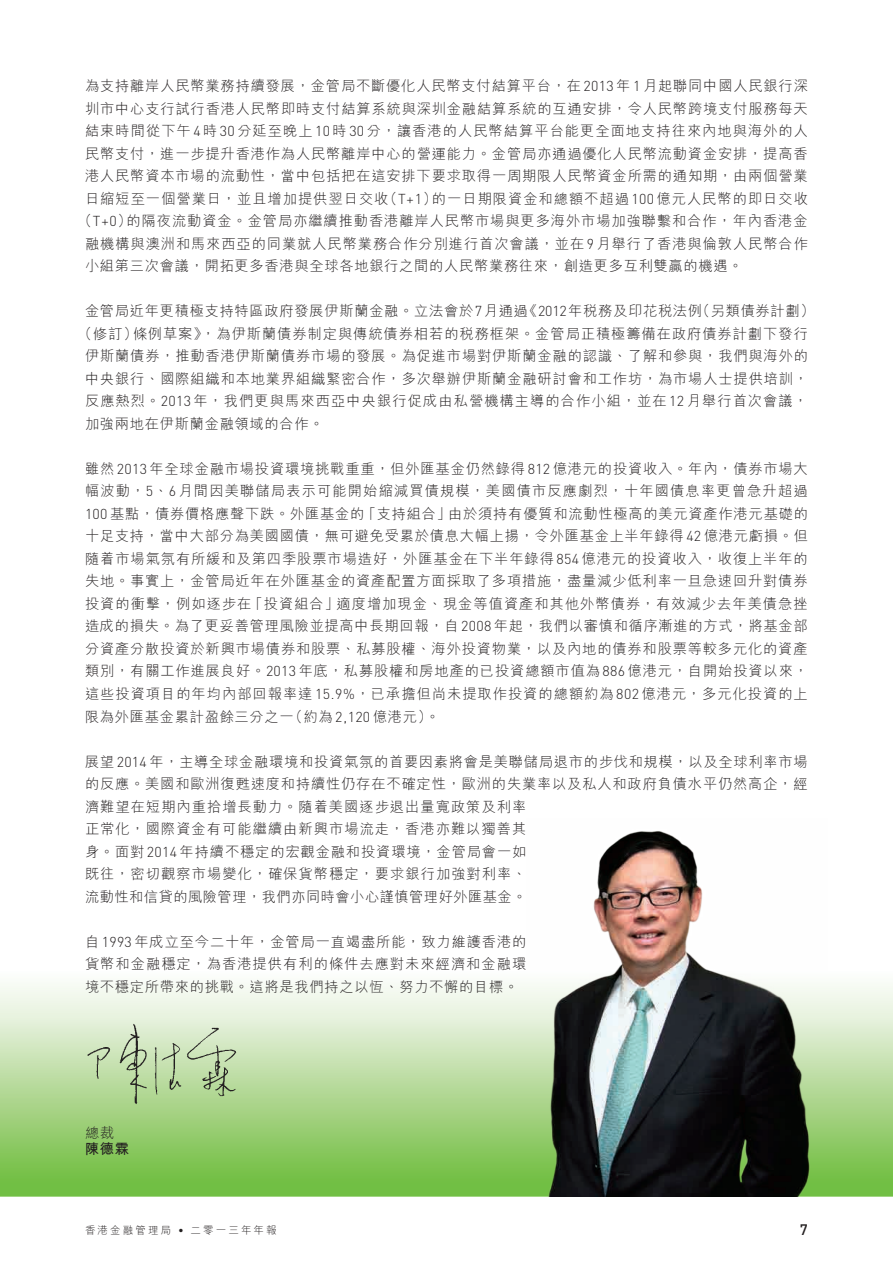
<style>
.page{position:relative;width:893px;height:1263px;background:#fff}
.page>*{position:absolute;margin:0;border:0;box-sizing:border-box;transform-origin:0 0}
.Body_Text{font:300 14.25px/22.5px "M Hei HK";letter-spacing:.06em;color:#231f20;text-align:justify}
.Body_Text-2{font:700 14.25px "M Hei HK";color:#231f20}
.t1{font:300 10.5px "M Hei HK";letter-spacing:.2em;color:#231f20}
.s1{font-family:"DIN"}
</style>
<div class="page">
<svg style="left:0;top:984px;width:893px;height:213px;background:#b0d994"></svg>
<img style="left:85px;top:1017px;width:157px;height:90px">
<img style="left:526px;top:831px;width:302px;height:366px">
<p class="Body_Text" style="left:85px;top:75px;width:724px">為支持離岸人民幣業務持續發展，金管局不斷優化人民幣支付結算平台，在 <span class="s1">2013</span> 年 <span class="s1">1</span> 月起聯同中國人民銀行深</p>
<p class="Body_Text" style="left:85px;top:97px;width:724px">圳市中心支行試行香港人民幣即時支付結算系統與深圳金融結算系統的互通安排，令人民幣跨境支付服務每天</p>
<p class="Body_Text" style="left:85px;top:120px;width:725px">結束時間從下午<span class="s1">4</span>時<span class="s1">30</span>分延至晚上<span class="s1">10</span>時<span class="s1">30</span>分，讓香港的人民幣結算平台能更全面地支持往來內地與海外的人</p>
<p class="Body_Text" style="left:85px;top:142px;width:724px">民幣支付，進一步提升香港作為人民幣離岸中心的營運能力。金管局亦通過優化人民幣流動資金安排，提高香</p>
<p class="Body_Text" style="left:85px;top:165px;width:724px">港人民幣資本市場的流動性，當中包括把在這安排下要求取得一周期限人民幣資金所需的通知期，由兩個營業</p>
<p class="Body_Text" style="left:85px;top:187px;width:724px">日縮短至一個營業日，並且增加提供翌日交收（<span class="s1">T+1</span>）的一日期限資金和總額不超過<span class="s1">100</span>億元人民幣的即日交收</p>
<p class="Body_Text" style="left:78px;top:210px;width:731px">（<span class="s1">T+0</span>）的隔夜流動資金。金管局亦繼續推動香港離岸人民幣市場與更多海外市場加強聯繫和合作，年內香港金</p>
<p class="Body_Text" style="left:85px;top:232px;width:724px">融機構與澳洲和馬來西亞的同業就人民幣業務合作分別進行首次會議，並在 <span class="s1">9</span> 月舉行了香港與倫敦人民幣合作</p>
<p class="Body_Text" style="left:85px;top:255px;width:659px">小組第三次會議，開拓更多香港與全球各地銀行之間的人民幣業務往來，創造更多互利雙贏的機遇。</p>
<p class="Body_Text" style="left:85px;top:300px;width:731px">金管局近年更積極支持特區政府發展伊斯蘭金融。立法會於<span class="s1">7</span>月通過《<span class="s1">2012</span>年稅務及印花稅法例（另類債券計劃）</p>
<p class="Body_Text" style="left:78px;top:322px;width:731px">（修訂）條例草案》，為伊斯蘭債券制定與傳統債券相若的稅務框架。金管局正積極籌備在政府債券計劃下發行</p>
<p class="Body_Text" style="left:85px;top:345px;width:724px">伊斯蘭債券，推動香港伊斯蘭債券市場的發展。為促進市場對伊斯蘭金融的認識、了解和參與，我們與海外的</p>
<p class="Body_Text" style="left:85px;top:367px;width:725px">中央銀行、國際組織和本地業界組織緊密合作，多次舉辦伊斯蘭金融研討會和工作坊，為市場人士提供培訓，</p>
<p class="Body_Text" style="left:85px;top:390px;width:724px">反應熱烈。<span class="s1">2013</span>年，我們更與馬來西亞中央銀行促成由私營機構主導的合作小組，並在<span class="s1">12</span>月舉行首次會議，</p>
<p class="Body_Text" style="left:85px;top:412px;width:240px">加強兩地在伊斯蘭金融領域的合作。</p>
<p class="Body_Text" style="left:85px;top:457px;width:724px">雖然 <span class="s1">2013</span> 年全球金融市場投資環境挑戰重重，但外匯基金仍然錄得 <span class="s1">812</span> 億港元的投資收入。年內，債券市場大幅波動，<span class="s1">5</span>、<span class="s1">6</span>月間因美聯儲局表示可能開始縮減買債規模，美國債市反應劇烈，十年國債息率更曾急升超過<span class="s1">100</span> 基點，債券價格應聲下跌。外匯基金的「支持組合」由於須持有優質和流動性極高的美元資產作港元基礎的十足支持，當中大部分為美國國債，無可避免受累於債息大幅上揚，令外匯基金上半年錄得 <span class="s1">42</span> 億港元虧損。但隨着市場氣氛有所緩和及第四季股票市場造好，外匯基金在下半年錄得 <span class="s1">854</span> 億港元的投資收入，收復上半年的失地。事實上，金管局近年在外匯基金的資產配置方面採取了多項措施，盡量減少低利率一旦急速回升對債券投資的衝擊，例如逐步在「投資組合」適度增加現金、現金等值資產和其他外幣債券，有效減少去年美債急挫造成的損失。為了更妥善管理風險並提高中長期回報，自 <span class="s1">2008</span> 年起，我們以審慎和循序漸進的方式，將基金部分資產分散投資於新興巿場債券和股票、私募股權、海外投資物業，以及內地的債券和股票等較多元化的資產類別，有關工作進展良好。<span class="s1">2013</span> 年底，私募股權和房地產的已投資總額市值為 <span class="s1">886</span> 億港元，自開始投資以來，這些投資項目的年均內部回報率達<span class="s1">15.9%</span>，已承擔但尚未提取作投資的總額約為<span class="s1">802</span>億港元，多元化投資的上限為外匯基金累計盈餘三分之一（約為 <span class="s1">2,120</span> 億港元）。</p>
<p class="Body_Text" style="left:85px;top:750px;width:724px;text-align:left">展望 <span class="s1">2014</span> 年，主導全球金融環境和投資氣氛的首要因素將會是美聯儲局退市的步伐和規模，以及全球利率市場的反應。美國和歐洲復甦速度和持續性仍存在不確定性，歐洲的失業率以及私人和政府負債水平仍然高企，經濟難望在短期內重拾增長動力。隨着美國逐步退出量寬政策及利率<br>正常化，國際資金有可能繼續由新興市場流走，香港亦難以獨善其<br>身。面對 <span class="s1">2014</span> 年持續不穩定的宏觀金融和投資環境，金管局會一如<br>既往，密切觀察市場變化，確保貨幣穩定，要求銀行加強對利率、<br>流動性和信貸的風險管理，我們亦同時會小心謹慎管理好外匯基金。</p>
<p class="Body_Text" style="left:85px;top:930px;width:443px">自 <span class="s1">1993</span> 年成立至今二十年，金管局一直竭盡所能，致力維護香港的貨幣和金融穩定，為香港提供有利的條件去應對未來經濟和金融環境不穩定所帶來的挑戰。這將是我們持之以恆、努力不懈的目標。</p>
<p class="Body_Text" style="left:85px;top:1122px;width:31px">總裁</p>
<p class="Body_Text-2" style="left:85px;top:1139px;width:46px">陳德霖</p>
<p class="t1" style="left:85px;top:1224px;width:193px">香港金融管理局 <span class="s1">•</span> 二零一三年年報</p>
</div>
